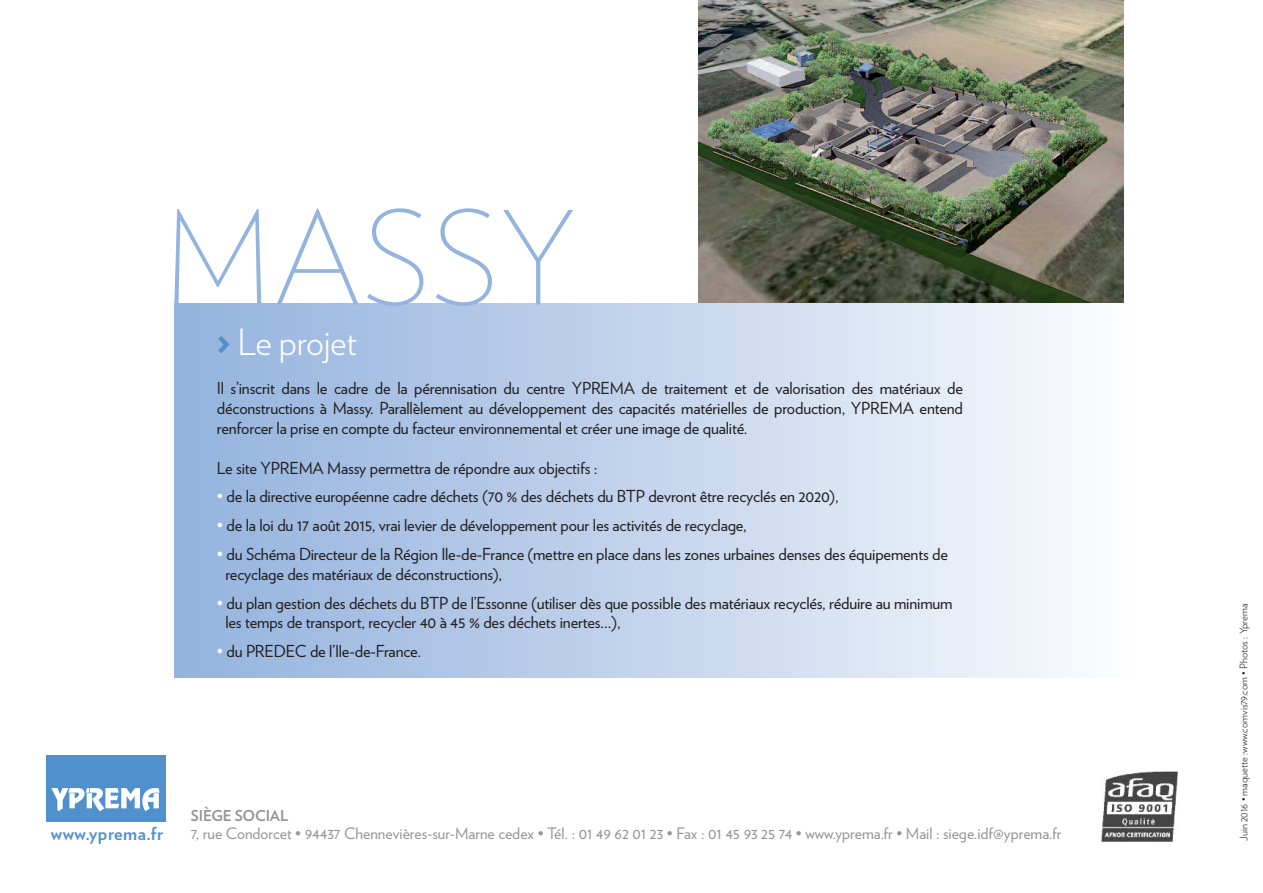
<style>
.page{position:relative;width:1263px;height:893px;background:#fff}
.page>*{position:absolute;margin:0;border:0;box-sizing:border-box;transform-origin:0 0}
.t1{font:200 129px "Verlag";color:#93b4de}
.t2{font:300 36px "Verlag";letter-spacing:-.01em;color:#fff}
.t3{font:700 18px "Verlag";letter-spacing:.025em;color:#5090cc}
.t4{font:16.5px/19.8px "Verlag";letter-spacing:-.01em;color:#231f20}
.t5{font:15.75px "Verlag";color:#939598}
.t6{font:700 15px "Verlag";letter-spacing:-.01em;color:#939598}
.t7{font:300 10.5px "Verlag";color:#231f20}
.s1{font-weight:900;color:#5090cc}
.s2{color:#fff}
</style>
<div class="page">
<img style="left:698px;top:0;width:426px;height:304px">
<div style="left:174px;top:304px;width:963px;height:374px;background:linear-gradient(to right,#91b1dd,#fbfcfd)"></div>
<svg style="left:46px;top:755px;width:120px;height:67px;background:#6da2d4"></svg>
<img style="left:1101px;top:771px;width:76px;height:70px">
<h1 class="t1" style="left:164px;top:210px;width:416px">MASSY</h1>
<h2 class="t2" style="left:217px;top:329px;width:142px"><span class="s1">&gt;</span> Le projet</h2>
<p class="t4" style="left:217px;top:380px;width:748px;text-align:justify">Il s’inscrit dans le cadre de la pérennisation du centre YPREMA de traitement et de valorisation des matériaux de déconstructions à Massy. Parallèlement au développement des capacités matérielles de production, YPREMA entend renforcer la prise en compte du facteur environnemental et créer une image de qualité.</p>
<p class="t4" style="left:217px;top:459px;width:382px">Le site YPREMA Massy permettra de répondre aux objectifs :</p>
<p class="t4" style="left:217px;top:488px;width:623px"><span class="s2">•</span> de la directive européenne cadre déchets (70 % des déchets du BTP devront être recyclés en 2020),</p>
<p class="t4" style="left:217px;top:517px;width:531px"><span class="s2">•</span> de la loi du 17 août 2015, vrai levier de développement pour les activités de recyclage,</p>
<p class="t4" style="left:225px;top:546px;width:724px;text-indent:-8px"><span class="s2">•</span> du Schéma Directeur de la Région Ile-de-France (mettre en place dans les zones urbaines denses des équipements de recyclage des matériaux de déconstructions),</p>
<p class="t4" style="left:225px;top:594px;width:729px;text-indent:-8px"><span class="s2">•</span> du plan gestion des déchets du BTP de l’Essonne (utiliser dès que possible des matériaux recyclés, réduire au minimum les temps de transport, recycler 40 à 45 % des déchets inertes…),</p>
<p class="t4" style="left:217px;top:643px;width:206px"><span class="s2">•</span> du PREDEC de l’Ile-de-France.</p>
<p class="t3" style="left:51px;top:826px;width:114px">www.yprema.fr</p>
<p class="t6" style="left:191px;top:810px;width:99px">SIÈGE SOCIAL</p>
<p class="t5" style="left:191px;top:828px;width:872px">7, rue Condorcet • 94437 Chennevières-sur-Marne cedex • Tél. : 01 49 62 01 23 • Fax : 01 45 93 25 74 • www.yprema.fr • Mail : siege.idf@yprema.fr</p>
<p class="t7" style="left:1240px;top:841px;width:239px;rotate:-90deg">Juin 2016 • maquette :www.comvis79.com • Photos : Yprema</p>
</div>
